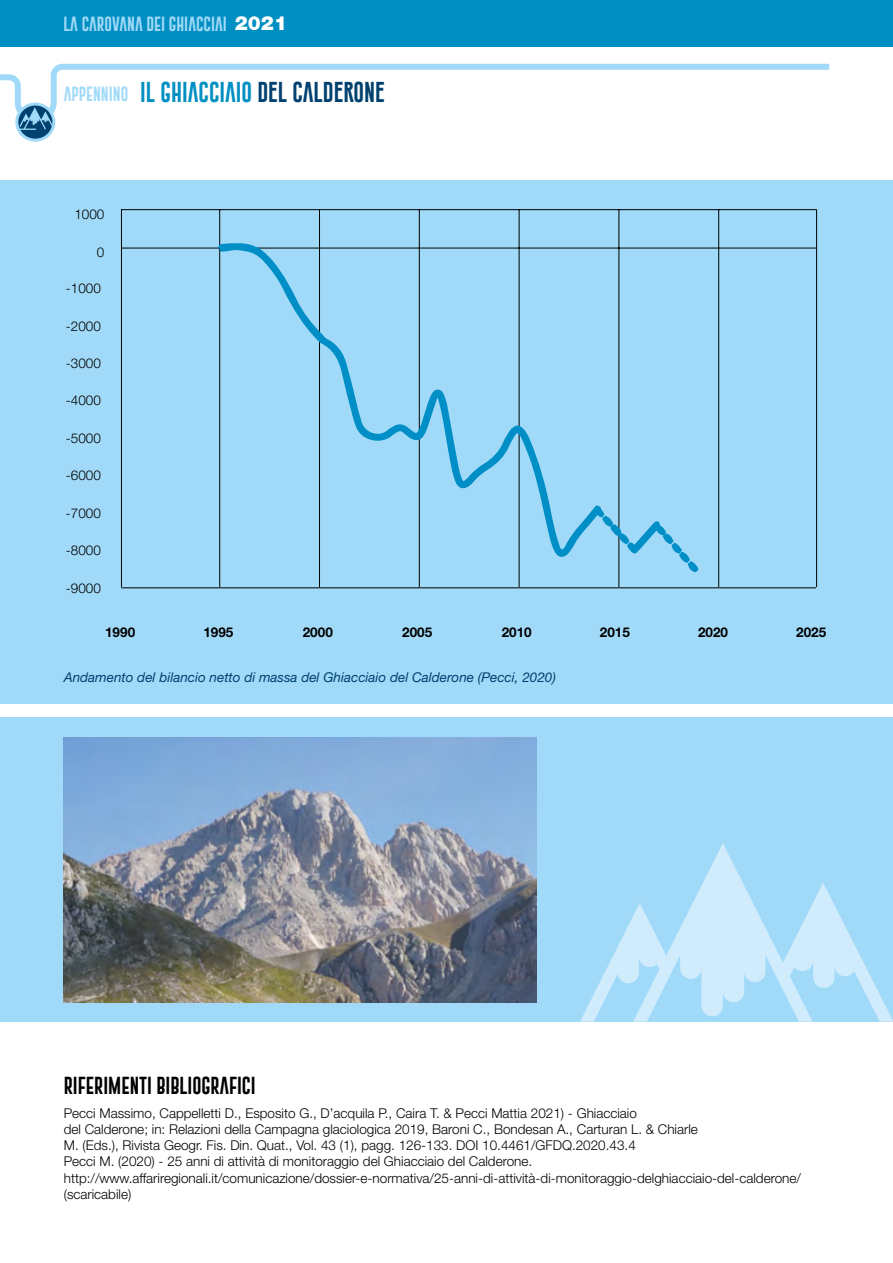
<style>
.page{position:relative;width:893px;height:1263px;background:#fff}
.page>*{position:absolute;margin:0;border:0;box-sizing:border-box;transform-origin:0 0}
.t1{font:21px "Gobold Extra 1";color:#008fc2}
.t2{font:18px "Gobold Extra 1";color:#000}
.t3{font:15px "Gobold Extra 1";color:#a1daf8}
.t4{font:300 13.5px/16.2px "Helvetica Neue LT Std";color:#000}
.t5{font:italic 13.5px "Helvetica Neue LT Std";color:#004170}
.t6{font:700 13.5px "Helvetica Neue LT Std";color:#000}
.s1{font-family:"Helvetica Neue LT Std";font-weight:900;font-size:19.5px;color:#fff}
.s2{font-size:15px;color:#a1daf8}
.s3{color:#004170}
</style>
<div class="page">
<svg style="left:0;top:63px;width:830px;height:62px"></svg>
<svg style="left:15px;top:103px;width:40px;height:39px"></svg>
<svg style="left:18px;top:107px;width:36px;height:23px"></svg>
<div style="left:0;top:0;width:893px;height:47px;background:#008fc2"></div>
<div style="left:0;top:718px;width:893px;height:304px;background:#a1daf8"></div>
<hr style="left:892px;top:740px;width:1px;height:523px;background:#a1daf8">
<div style="left:0;top:181px;width:893px;height:523px;background:#a1daf8"></div>
<hr style="left:121px;top:209px;width:695px;height:1px;background:#000">
<hr style="left:219px;top:209px;width:1px;height:378px;background:#000">
<hr style="left:121px;top:209px;width:1px;height:378px;background:#000">
<hr style="left:319px;top:209px;width:1px;height:378px;background:#000">
<hr style="left:419px;top:209px;width:1px;height:378px;background:#000">
<hr style="left:519px;top:209px;width:1px;height:378px;background:#000">
<hr style="left:618px;top:209px;width:1px;height:378px;background:#000">
<hr style="left:718px;top:209px;width:1px;height:378px;background:#000">
<hr style="left:816px;top:209px;width:1px;height:378px;background:#000">
<hr style="left:121px;top:248px;width:695px;height:1px;background:#000">
<hr style="left:121px;top:587px;width:695px;height:1px;background:#000">
<svg style="left:214px;top:241px;width:396px;height:322px"></svg>
<svg style="left:598px;top:512px;width:101px;height:64px"></svg>
<svg style="left:580px;top:843px;width:313px;height:179px"></svg>
<img style="left:64px;top:737px;width:473px;height:265px">
<p class="t3" style="left:64px;top:14px;width:225px">LA CAROVANA DEI GHIACCIAI <span class="s1">2021</span></p>
<h1 class="t1" style="left:64px;top:78px;width:323px"><span class="s2">APPENNINO</span> IL GHIACCIAIO <span class="s3">DEL CALDERONE</span></h1>
<p class="t4" style="left:74px;top:206px;width:32px">1000</p>
<p class="t4" style="left:97px;top:244px;width:9px">0</p>
<p class="t4" style="left:66px;top:280px;width:37px">-1000</p>
<p class="t4" style="left:66px;top:318px;width:37px">-2000</p>
<p class="t4" style="left:66px;top:354px;width:37px">-3000</p>
<p class="t4" style="left:66px;top:392px;width:37px">-4000</p>
<p class="t4" style="left:66px;top:429px;width:37px">-5000</p>
<p class="t4" style="left:66px;top:467px;width:37px">-6000</p>
<p class="t4" style="left:66px;top:504px;width:37px">-7000</p>
<p class="t4" style="left:66px;top:542px;width:37px">-8000</p>
<p class="t4" style="left:66px;top:579px;width:37px">-9000</p>
<p class="t6" style="left:105px;top:624px;width:32px">1990</p>
<p class="t6" style="left:203px;top:624px;width:32px">1995</p>
<p class="t6" style="left:303px;top:624px;width:32px">2000</p>
<p class="t6" style="left:402px;top:624px;width:32px">2005</p>
<p class="t6" style="left:502px;top:624px;width:32px">2010</p>
<p class="t6" style="left:600px;top:624px;width:32px">2015</p>
<p class="t6" style="left:698px;top:624px;width:32px">2020</p>
<p class="t6" style="left:796px;top:624px;width:32px">2025</p>
<p class="t5" style="left:64px;top:669px;width:494px">Andamento del bilancio netto di massa del Ghiacciaio del Calderone (Pecci, 2020)</p>
<h2 class="t2" style="left:64px;top:1074px;width:194px">RIFERIMENTI BIBLIOGRAFICI</h2>
<p class="t4" style="left:64px;top:1104px;width:739px">Pecci Massimo, Cappelletti D., Esposito G., D’acquila P., Caira T. &amp; Pecci Mattia 2021) - Ghiacciaio<br>del Calderone; in: Relazioni della Campagna glaciologica 2019, Baroni C., Bondesan A., Carturan L. &amp; Chiarle<br>M. (Eds.), Rivista Geogr. Fis. Din. Quat., Vol. 43 (1), pagg. 126-133. DOI 10.4461/GFDQ.2020.43.4<br>Pecci M. (2020) - 25 anni di attività di monitoraggio del Ghiacciaio del Calderone. http://www.affariregionali.it/comunicazione/dossier-e-normativa/25-anni-di-attività-di-monitoraggio-delghiacciaio-del-calderone/ (scaricabile)</p>
</div>
